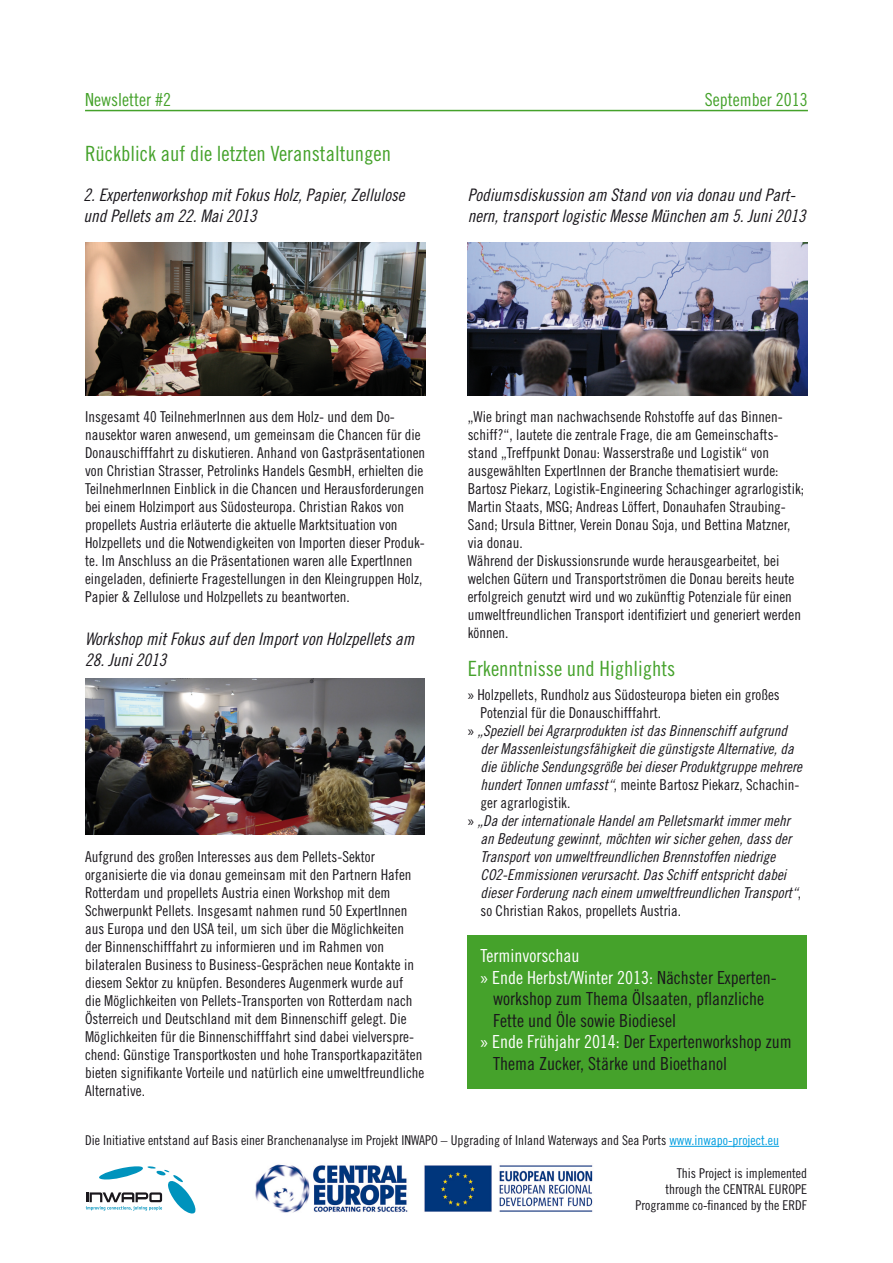
<style>
.page{position:relative;width:893px;height:1263px;background:#fff}
.page>*{position:absolute;margin:0;border:0;box-sizing:border-box;transform-origin:0 0}
.Fließtext{font:21px "Trade Gothic LT Cond Eighteen";color:#45a22b}
.Aufzählung{font:18px/21.6px "Trade Gothic LT Cond Eighteen";color:#1a171c}
.t1{font:18px "Trade Gothic LT Cond Eighteen";color:#45a22b}
.Fließtext-2{font:18px "Trade Gothic LT Cond Eighteen";color:#fff}
.Fließtext-3{font:17.25px/20.7px "Trade Gothic LT Cond Eighteen Obl";color:#1a171c}
.Fließtext-4{font:15px/18px "Trade Gothic LT Cond Eighteen";color:#1a171c}
.Aufzählung-2{font:15px/18px "Trade Gothic LT Cond Eighteen Obl";color:#1a171c}
.Aufzählung-3{font:15px/18px "Trade Gothic LT Cond Eighteen";color:#1a171c}
.Fließtext-5{font:13.5px/16.2px "Trade Gothic LT Cond Eighteen";color:#1a171c;text-align:right}
.s1{font-family:"Myriad Pro"}
.s2{font-family:"Trade Gothic LT Cond Eighteen"}
.s3{font-family:"Myriad Pro";color:#fff}
.s4{color:#fff}
.s5{color:#009ee0}
</style>
<div class="page">
<hr style="left:85px;top:110px;width:723px;height:1px;background:#45a22b">
<img style="left:85px;top:242px;width:340px;height:154px">
<img style="left:85px;top:678px;width:340px;height:156px">
<img style="left:468px;top:242px;width:339px;height:154px">
<hr style="left:669px;top:1146px;width:110px;height:1px;background:#009ee0">
<img style="left:255px;top:1164px;width:338px;height:49px">
<div style="left:468px;top:935px;width:339px;height:154px;background:#45a22b"></div>
<svg style="left:86px;top:1166px;width:110px;height:48px"></svg>
<p class="t1" style="left:85px;top:89px;width:88px">Newsletter #2</p>
<p class="t1" style="left:705px;top:89px;width:104px">September 2013</p>
<p class="Fließtext" style="left:85px;top:141px;width:307px">Rückblick auf die letzten Veranstaltungen</p>
<p class="Fließtext-3" style="left:84px;top:184px;width:322px">2. Expertenworkshop mit Fokus Holz, Papier, Zellulose und Pellets am 22. Mai 2013</p>
<p class="Fließtext-3" style="left:468px;top:184px;width:340px">Podiumsdiskussion am Stand von via donau und Part&shy;nern, transport logistic Messe München am 5. Juni 2013</p>
<p class="Fließtext-4" style="left:85px;top:408px;width:342px">Insgesamt 40 TeilnehmerInnen aus dem Holz- und dem Do&shy;nausektor waren anwesend, um gemeinsam die Chancen für die Donauschifffahrt zu diskutieren. Anhand von Gastpräsentationen von Christian Strasser, Petrolinks Handels GesmbH, erhielten die TeilnehmerInnen Einblick in die Chancen und Herausforderungen bei einem Holzimport aus Südosteuropa. Christian Rakos von propellets Austria erläuterte die aktuelle Marktsituation von Holzpellets und die Notwendigkeiten von Importen dieser Produk&shy;te. Im Anschluss an die Präsentationen waren alle ExpertInnen eingeladen, definierte Fragestellungen in den Kleingruppen Holz, Papier &amp; Zellulose und Holzpellets zu beantworten.</p>
<p class="Fließtext-3" style="left:85px;top:628px;width:331px">Workshop mit Fokus auf den Import von Holzpellets am</p>
<p class="Fließtext-3" style="left:85px;top:649px;width:83px">28. Juni 2013</p>
<p class="Fließtext-4" style="left:85px;top:848px;width:341px">Aufgrund des großen Interesses aus dem Pellets-Sektor organisierte die via donau gemeinsam mit den Partnern Hafen Rotterdam und propellets Austria einen Workshop mit dem Schwerpunkt Pellets. Insgesamt nahmen rund 50 ExpertInnen aus Europa und den USA teil, um sich über die Möglichkeiten der Binnenschifffahrt zu informieren und im Rahmen von bilateralen Business to Business-Gesprächen neue Kontakte in diesem Sektor zu knüpfen. Besonderes Augenmerk wurde auf<br>die Möglichkeiten von Pellets-Transporten von Rotterdam nach Österreich und Deutschland mit dem Binnenschiff gelegt. Die Möglichkeiten für die Binnenschifffahrt sind dabei vielverspre&shy;chend: Günstige Transportkosten und hohe Transportkapazitäten bieten signifikante Vorteile und natürlich eine umweltfreundliche Alternative.</p>
<p class="Fließtext-4" style="left:468px;top:408px;width:338px">„Wie bringt man nachwachsende Rohstoffe auf das Binnen&shy;schiff?“, lautete die zentrale Frage, die am Gemeinschafts&shy;stand „Treffpunkt Donau: Wasserstraße und Logistik“ von ausgewählten ExpertInnen der Branche thematisiert wurde:<br>Bartosz Piekarz, Logistik-Engineering Schachinger agrarlogistik; Martin Staats, MSG; Andreas Löffert, Donauhafen Straubing-Sand; Ursula Bittner, Verein Donau Soja, und Bettina Matzner, via donau.</p>
<p class="Fließtext-4" style="left:468px;top:552px;width:335px">Während der Diskussionsrunde wurde herausgearbeitet, bei welchen Gütern und Transportströmen die Donau bereits heute erfolgreich genutzt wird und wo zukünftig Potenziale für einen umweltfreundlichen Transport identifiziert und generiert werden können.</p>
<p class="Fließtext" style="left:468px;top:656px;width:209px">Erkenntnisse und Highlights</p>
<p class="Aufzählung-3" style="left:480px;top:686px;width:301px;text-indent:-13px"><span class="s1">»</span> Holzpellets, Rundholz aus Südosteuropa bieten ein großes<br>Potenzial für die Donauschifffahrt.</p>
<p class="Aufzählung-2" style="left:480px;top:722px;width:323px;text-indent:-13px"><span class="s1">»</span> „Speziell bei Agrarprodukten ist das Binnenschiff aufgrund der Massenleistungsfähigkeit die günstigste Alternative, da die übliche Sendungsgröße bei dieser Produktgruppe mehrere hundert Tonnen umfasst“<span class="s2">, meinte Bartosz Piekarz, Schachin&shy;ger agrarlogistik.</span></p>
<p class="Aufzählung-2" style="left:480px;top:812px;width:322px;text-indent:-13px"><span class="s1">»</span> „Da der internationale Handel am Pelletsmarkt immer mehr an Bedeutung gewinnt, möchten wir sicher gehen, dass der Transport von umweltfreundlichen Brennstoffen niedrige CO2-Emmissionen verursacht. Das Schiff entspricht dabei dieser Forderung nach einem umweltfreundlichen Transport“<span class="s2">, so Christian Rakos, propellets Austria.</span></p>
<p class="Fließtext-2" style="left:480px;top:945px;width:100px">Terminvorschau</p>
<p class="Aufzählung" style="left:493px;top:966px;width:285px;text-indent:-13px"><span class="s3">»</span> <span class="s4">Ende Herbst/Winter 2013:</span> Nächster Experten&shy;workshop zum Thema Ölsaaten, pflanzliche<br>Fette und Öle sowie Biodiesel</p>
<p class="Aufzählung" style="left:493px;top:1031px;width:300px;text-indent:-13px"><span class="s3">»</span> <span class="s4">Ende Frühjahr 2014:</span> Der Expertenworkshop zum<br>Thema Zucker, Stärke und Bioethanol</p>
<p class="Fließtext-5" style="left:85px;top:1132px;width:695px">Die Initiative entstand auf Basis einer Branchenanalyse im Projekt INWAPO – Upgrading of Inland Waterways and Sea Ports <span class="s5">www.inwapo-project.eu</span></p>
<p class="Fließtext-5" style="left:635px;top:1165px;width:173px">This Project is implemented<br>through the CENTRAL EUROPE<br>Programme co-financed by the ERDF</p>
</div>
